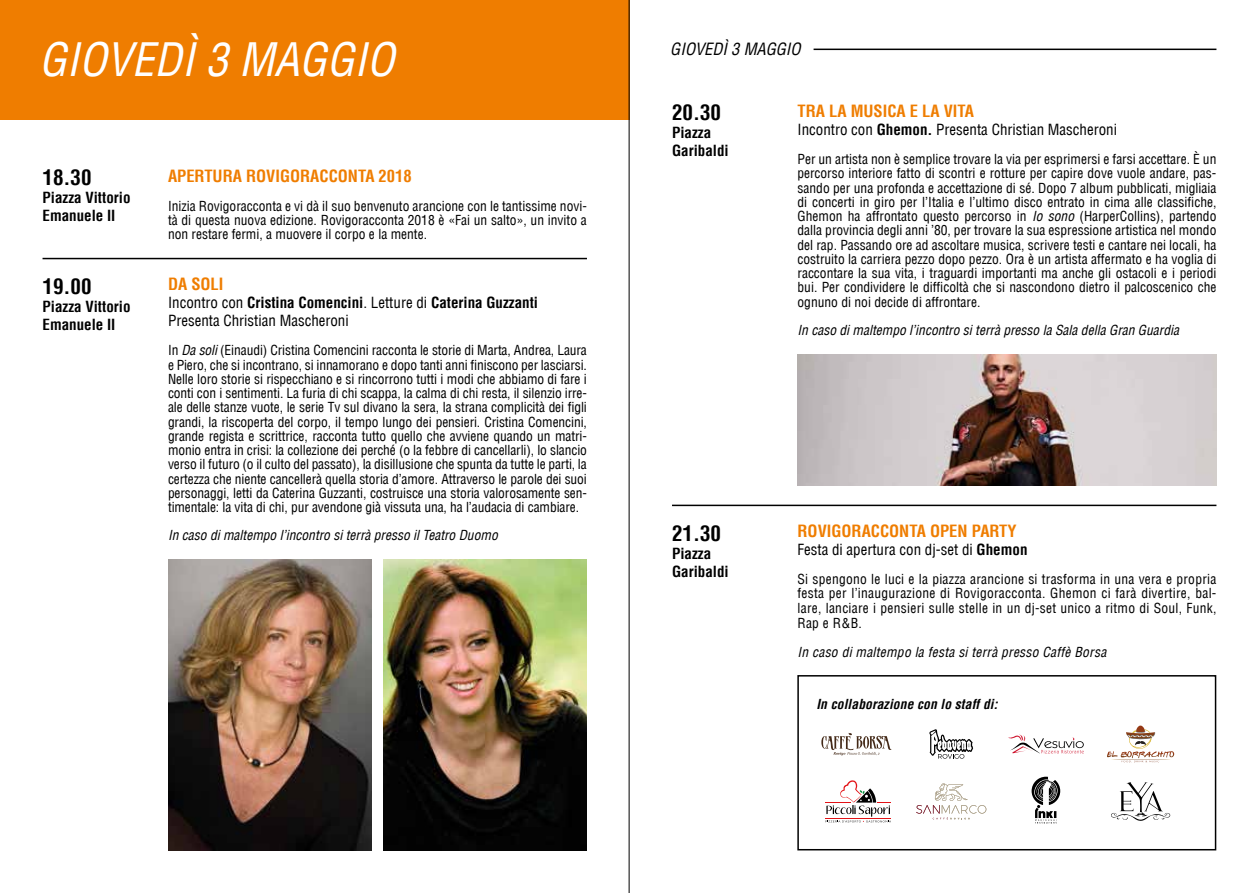
<style>
.page{position:relative;width:1259px;height:893px;background:#fff}
.page>*{position:absolute;margin:0;border:0;box-sizing:border-box;transform-origin:0 0}
.t1{font:italic condensed 45px "Helvetica LT";color:#fff}
.t2{font:700 condensed 21px "Helvetica LT";color:#000}
.t3{font:700 condensed 16.5px "Helvetica LT";color:#ef7d00}
.t4{font:italic condensed 16.5px "Helvetica LT";color:#000}
.t5{font:condensed 15px/18px "Helvetica LT";color:#000}
.t6{font:700 condensed 15px/18px "Helvetica LT";color:#000}
.t7{font:condensed 13.5px/14.2px "Helvetica LT";color:#000;text-align:justify}
.t8{font:italic condensed 13.5px "Helvetica LT";color:#000}
.t9{font:italic condensed 13.5px "Helvetica LT";letter-spacing:.02em;color:#000}
.t10{font:italic 700 condensed 13.5px "Helvetica LT";letter-spacing:.01em;color:#000}
.s1{font-weight:700}
.s2{font-style:italic}
</style>
<div class="page">
<div style="left:0;top:0;width:629px;height:119px;background:#ef7d00"></div>
<hr style="left:43px;top:258px;width:544px;height:1px;background:#000">
<img style="left:383px;top:559px;width:204px;height:291px">
<img style="left:168px;top:559px;width:204px;height:291px">
<hr style="left:672px;top:505px;width:544px;height:1px;background:#000">
<hr style="left:813px;top:49px;width:403px;height:1px;background:#000">
<div style="left:797px;top:675px;width:419px;height:175px;border:2px solid #000"></div>
<svg style="left:929px;top:729px;width:44px;height:30px"></svg>
<img style="left:1123px;top:760px;width:36px;height:2px">
<svg style="left:1107px;top:726px;width:67px;height:34px"></svg>
<svg style="left:1008px;top:734px;width:76px;height:19px"></svg>
<svg style="left:821px;top:732px;width:70px;height:23px"></svg>
<svg style="left:916px;top:783px;width:70px;height:36px"></svg>
<svg style="left:1111px;top:782px;width:59px;height:39px"></svg>
<svg style="left:1031px;top:777px;width:29px;height:46px"></svg>
<svg style="left:825px;top:780px;width:66px;height:42px"></svg>
<img style="left:797px;top:355px;width:419px;height:131px">
<hr style="left:629px;top:0;width:1px;height:893px;background:#000">
<h1 class="t1" style="left:39px;top:32px;width:357px">GIOVEDÌ 3 MAGGIO</h1>
<p class="t4" style="left:670px;top:39px;width:132px">GIOVEDÌ 3 MAGGIO</p>
<h2 class="t2" style="left:43px;top:164px;width:50px">18.30</h2>
<p class="t6" style="left:43px;top:188px;width:89px">Piazza Vittorio<br>Emanuele II</p>
<h2 class="t2" style="left:43px;top:273px;width:50px">19.00</h2>
<p class="t6" style="left:43px;top:297px;width:89px">Piazza Vittorio<br>Emanuele II</p>
<p class="t3" style="left:168px;top:165px;width:245px">APERTURA ROVIGORACCONTA 2018</p>
<p class="t7" style="left:168px;top:199px;width:420px">Inizia Rovigoracconta e vi dà il suo benvenuto arancione con le tantissime novi&shy;tà di questa nuova edizione. Rovigoracconta 2018 è «Fai un salto», un invito a non restare fermi, a muovere il corpo e la mente.</p>
<p class="t3" style="left:168px;top:274px;width:57px">DA SOLI</p>
<p class="t5" style="left:168px;top:294px;width:372px">Incontro con <span class="s1">Cristina Comencini</span>. Letture di <span class="s1">Caterina Guzzanti<br></span>Presenta Christian Mascheroni</p>
<p class="t7" style="left:168px;top:343px;width:420px">In <span class="s2">Da soli</span> (Einaudi) Cristina Comencini racconta le storie di Marta, Andrea, Laura e Piero, che si incontrano, si innamorano e dopo tanti anni finiscono per lasciarsi.<br>Nelle loro storie si rispecchiano e si rincorrono tutti i modi che abbiamo di fare i conti con i sentimenti. La furia di chi scappa, la calma di chi resta, il silenzio irre&shy;ale delle stanze vuote, le serie Tv sul divano la sera, la strana complicità dei figli grandi, la riscoperta del corpo, il tempo lungo dei pensieri. Cristina Comencini, grande regista e scrittrice, racconta tutto quello che avviene quando un matri&shy;monio entra in crisi: la collezione dei perché (o la febbre di cancellarli), lo slancio verso il futuro (o il culto del passato), la disillusione che spunta da tutte le parti, la certezza che niente cancellerà quella storia d’amore. Attraverso le parole dei suoi personaggi, letti da Caterina Guzzanti, costruisce una storia valorosamente sen&shy;timentale: la vita di chi, pur avendone già vissuta una, ha l’audacia di cambiare.</p>
<p class="t8" style="left:168px;top:527px;width:331px">In caso di maltempo l’incontro si terrà presso il Teatro Duomo</p>
<h2 class="t2" style="left:672px;top:100px;width:50px">20.30</h2>
<p class="t6" style="left:672px;top:124px;width:58px">Piazza<br>Garibaldi</p>
<p class="t3" style="left:797px;top:101px;width:178px">TRA LA MUSICA E LA VITA</p>
<p class="t5" style="left:797px;top:120px;width:321px">Incontro con <span class="s1">Ghemon.</span> Presenta Christian Mascheroni</p>
<p class="t7" style="left:797px;top:152px;width:420px">Per un artista non è semplice trovare la via per esprimersi e farsi accettare. È un percorso interiore fatto di scontri e rotture per capire dove vuole andare, pas&shy;sando per una profonda e accettazione di sé. Dopo 7 album pubblicati, migliaia di concerti in giro per l’Italia e l’ultimo disco entrato in cima alle classifiche, Ghemon ha affrontato questo percorso in <span class="s2">Io sono</span> (HarperCollins), partendo dalla provincia degli anni ’80, per trovare la sua espressione artistica nel mondo del rap. Passando ore ad ascoltare musica, scrivere testi e cantare nei locali, ha costruito la carriera pezzo dopo pezzo. Ora è un artista affermato e ha voglia di raccontare la sua vita, i traguardi importanti ma anche gli ostacoli e i periodi bui. Per condividere le difficoltà che si nascondono dietro il palcoscenico che ognuno di noi decide di affrontare.</p>
<p class="t8" style="left:797px;top:322px;width:383px">In caso di maltempo l’incontro si terrà presso la Sala della Gran Guardia</p>
<h2 class="t2" style="left:672px;top:520px;width:50px">21.30</h2>
<p class="t6" style="left:672px;top:544px;width:58px">Piazza<br>Garibaldi</p>
<p class="t3" style="left:797px;top:521px;width:221px">ROVIGORACCONTA OPEN PARTY</p>
<p class="t5" style="left:797px;top:541px;width:231px">Festa di apertura con dj-set di <span class="s1">Ghemon</span></p>
<p class="t7" style="left:797px;top:572px;width:420px">Si spengono le luci e la piazza arancione si trasforma in una vera e propria festa per l’inaugurazione di Rovigoracconta. Ghemon ci farà divertire, bal&shy;lare, lanciare i pensieri sulle stelle in un dj-set unico a ritmo di Soul, Funk, Rap e R&amp;B.</p>
<p class="t9" style="left:797px;top:643px;width:310px">In caso di maltempo la festa si terrà presso Caffè Borsa</p>
<p class="t10" style="left:816px;top:695px;width:183px">In collaborazione con lo staff di:</p>
</div>
